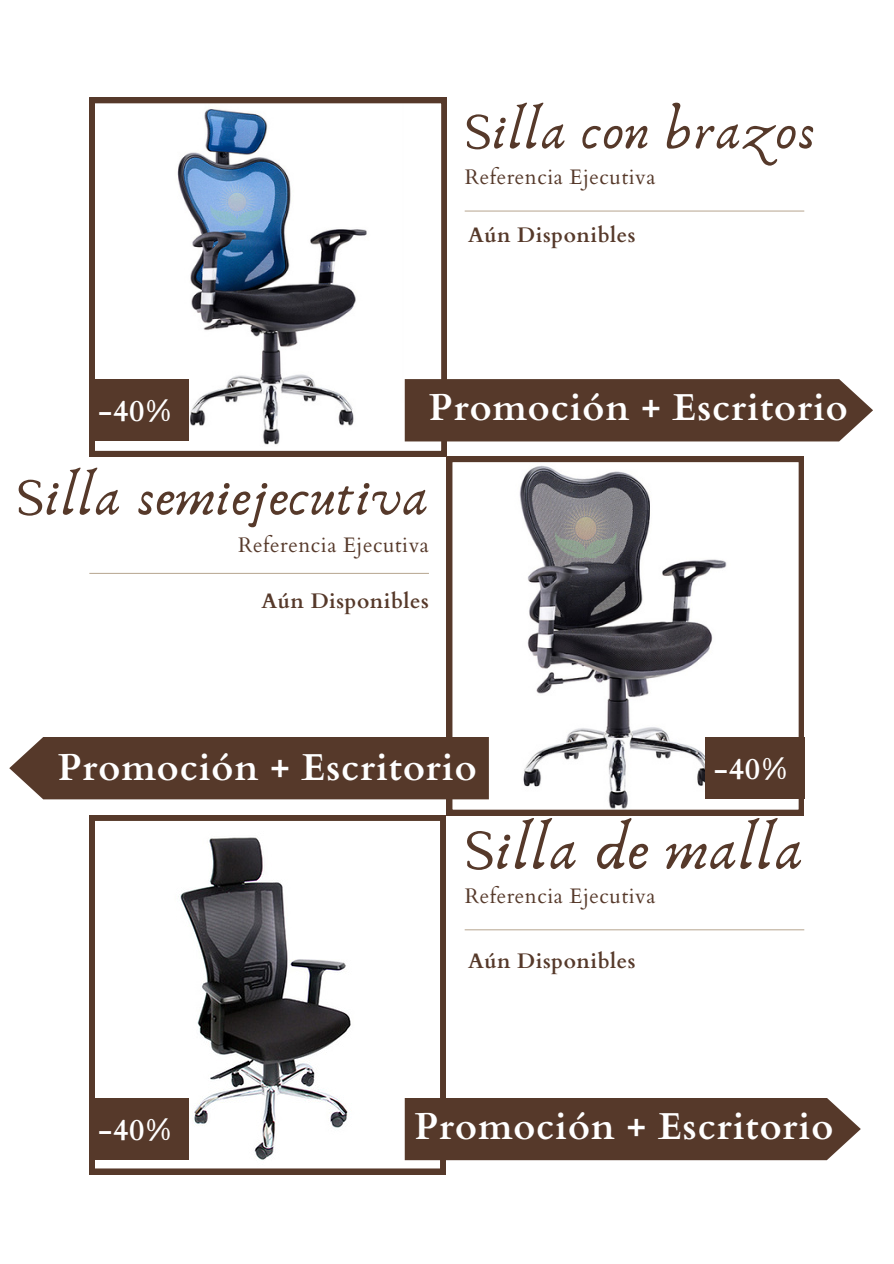
<style>
.page{position:relative;width:894px;height:1264px;background:#fff}
.page>*{position:absolute;margin:0;border:0;box-sizing:border-box;transform-origin:0 0}
.t1{font:60px "Anaktoria";letter-spacing:.025em;color:#56392a}
.t2{font:55.5px "Anaktoria";letter-spacing:.025em;color:#56392a}
.t3{font:54px "Anaktoria";letter-spacing:.025em;color:#56392a}
.t4{font:700 37.5px "Cardo";letter-spacing:.025em;color:#fff}
.t5{font:700 30px "Cardo";color:#fff}
.t6{font:21px "Cardo";letter-spacing:.025em;color:#56392a}
.t7{font:700 21px "Cardo";letter-spacing:.025em;color:#56392a}
</style>
<div class="page">
<svg style="left:89px;top:98px;width:357px;height:358px"></svg>
<svg style="left:446px;top:456px;width:357px;height:359px"></svg>
<svg style="left:89px;top:815px;width:356px;height:359px"></svg>
<div style="left:404px;top:379px;width:468px;height:62px;background:#56392a"></div>
<div style="left:404px;top:1097px;width:456px;height:63px;background:#56392a"></div>
<div style="left:9px;top:737px;width:479px;height:62px;background:#56392a"></div>
<hr style="left:89px;top:573px;width:340px;height:1px;background:#beaf9b">
<hr style="left:464px;top:210px;width:340px;height:2px;background:#beaf9b">
<hr style="left:464px;top:929px;width:340px;height:1px;background:#beaf9b">
<div style="left:89px;top:379px;width:99px;height:62px;background:#56392a"></div>
<div style="left:89px;top:1097px;width:99px;height:62px;background:#56392a"></div>
<div style="left:704px;top:737px;width:100px;height:61px;background:#56392a"></div>
<h3 class="t3" style="left:464px;top:98px;width:352px">Silla con brazos</h3>
<h3 class="t6" style="left:464px;top:163px;width:192px">Referencia Ejecutiva</h3>
<p class="t7" style="left:468px;top:221px;width:169px">Aún Disponibles</p>
<h2 class="t5" style="left:98px;top:391px;width:75px">-40%</h2>
<h4 class="t4" style="left:429px;top:383px;width:420px">Promoción + Escritorio</h4>
<p class="t2" style="left:16px;top:463px;width:414px">Silla semiejecutiva</p>
<p class="t6" style="left:238px;top:531px;width:192px">Referencia Ejecutiva</p>
<h2 class="t7" style="left:261px;top:587px;width:169px">Aún Disponibles</h2>
<h4 class="t4" style="left:58px;top:742px;width:420px">Promoción + Escritorio</h4>
<h1 class="t5" style="left:713px;top:749px;width:75px">-40%</h1>
<h1 class="t1" style="left:464px;top:813px;width:340px">Silla de malla</h1>
<h1 class="t6" style="left:464px;top:881px;width:192px">Referencia Ejecutiva</h1>
<h3 class="t5" style="left:98px;top:1109px;width:75px">-40%</h3>
<h4 class="t7" style="left:468px;top:947px;width:169px">Aún Disponibles</h4>
<h2 class="t4" style="left:414px;top:1101px;width:420px">Promoción + Escritorio</h2>
</div>
